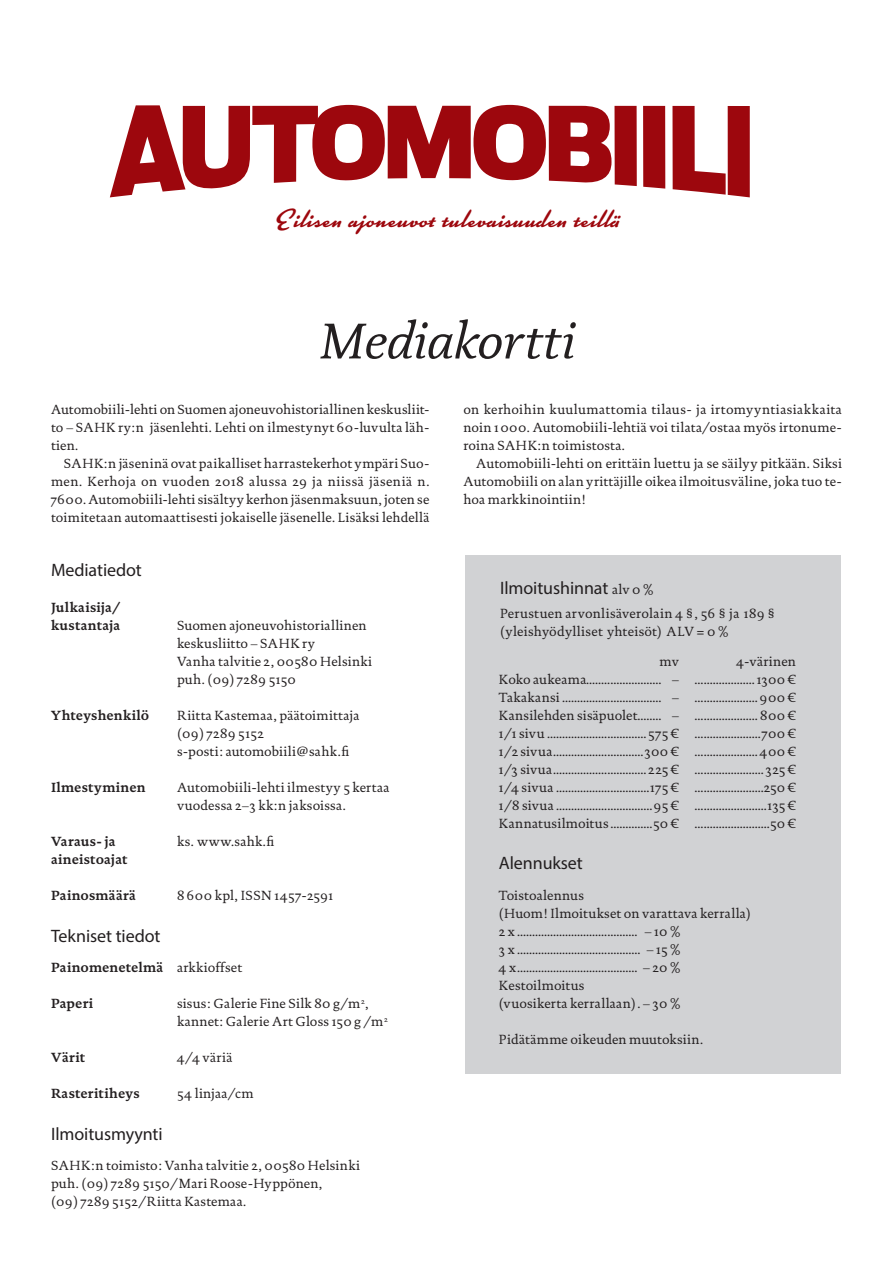
<style>
.page{position:relative;width:893px;height:1263px;background:#fff}
.page>*{position:absolute;margin:0;border:0;box-sizing:border-box;transform-origin:0 0}
.Big_yläotsikko{font:51px "DTL Documenta ST Italic";letter-spacing:-.01em;color:#231f20}
.Väliotsikko{font:24.75px "Kinescope";letter-spacing:.02em;color:#9d070d}
.Ingressi{font:18px "Myriad Pro";letter-spacing:-.005em;color:#231f20}
.Leipis2{font:13.5px/18px "DTL Documenta ST";letter-spacing:.02em;color:#231f20}
.Leipis{font:13.5px/18px "DTL Documenta ST";letter-spacing:.02em;color:#231f20;text-align:justify}
.Leipis2-2{font:13.5px/18px "DTL Documenta ST Bold";letter-spacing:.015em;color:#231f20}
.Ingressi-2{font:13.5px "DTL Documenta ST";letter-spacing:.02em;color:#231f20}
.s1{font-size:29.7px}
.s2{font-family:"DTL Documenta ST"}
.s3{font-family:"DTL Documenta ST";font-size:13.5px}
</style>
<div class="page">
<div style="left:466px;top:555px;width:375px;height:519px;background:#d1d2d4"></div>
<svg style="left:110px;top:105px;width:527px;height:92px"></svg>
<div style="left:643px;top:106px;width:22px;height:83px;background:#9d070d"></div>
<svg style="left:672px;top:106px;width:78px;height:91px"></svg>
<p class="Väliotsikko" style="left:274px;top:204px;width:346px"><span class="s1">E</span>ilisen ajoneuvot tulevaisuuden teillä</p>
<p class="Big_yläotsikko" style="left:320px;top:310px;width:257px">Mediakortti</p>
<p class="Leipis2" style="left:51px;top:400px;width:380px;text-align:justify">Automobiili-lehti on Suomen ajoneuvohistoriallinen keskusliit&shy;to – SAHK ry:n jäsenlehti. Lehti on ilmestynyt 60-luvulta läh&shy;tien.</p>
<p class="Leipis" style="left:51px;top:454px;width:380px;text-indent:13px">SAHK:n jäseninä ovat paikalliset harrastekerhot ympäri Suo&shy;men. Kerhoja on vuoden 2018 alussa 29 ja niissä jäseniä n.<br>7600. Automobiili-lehti sisältyy kerhon jäsenmaksuun, joten se toimitetaan automaattisesti jokaiselle jäsenelle. Lisäksi lehdellä</p>
<p class="Ingressi" style="left:51px;top:559px;width:92px">Mediatiedot</p>
<p class="Leipis2-2" style="left:51px;top:598px;width:71px">Julkaisija/ kustantaja</p>
<p class="Leipis2" style="left:177px;top:616px;width:197px">Suomen ajoneuvohistoriallinen keskusliitto – SAHK ry<br>Vanha talvitie 2, 00580 Helsinki puh. (09) 7289 5150</p>
<p class="Leipis2-2" style="left:51px;top:706px;width:100px">Yhteyshenkilö</p>
<p class="Leipis2" style="left:177px;top:706px;width:184px">Riitta Kastemaa, päätoimittaja (09) 7289 5152<br>s-posti: automobiili@sahk.fi</p>
<p class="Leipis2-2" style="left:51px;top:778px;width:96px">Ilmestyminen</p>
<p class="Leipis2" style="left:177px;top:778px;width:214px">Automobiili-lehti ilmestyy 5 kertaa vuodessa 2–3 kk:n jaksoissa.</p>
<p class="Leipis2-2" style="left:51px;top:832px;width:66px">Varaus- ja</p>
<p class="Leipis2" style="left:177px;top:832px;width:99px">ks. www.sahk.fi</p>
<p class="Leipis2-2" style="left:51px;top:850px;width:78px">aineistoajat</p>
<p class="Leipis2-2" style="left:51px;top:886px;width:86px">Painosmäärä</p>
<p class="Leipis2" style="left:177px;top:886px;width:158px">8 600 kpl, ISSN 1457-2591</p>
<p class="Ingressi" style="left:51px;top:925px;width:111px">Tekniset tiedot</p>
<p class="Leipis2-2" style="left:51px;top:958px;width:193px">Painomenetelmä <span class="s2">arkkioffset</span></p>
<p class="Leipis2-2" style="left:51px;top:994px;width:44px">Paperi</p>
<p class="Leipis2" style="left:177px;top:994px;width:193px">sisus: Galerie Fine Silk 80 g/m<sup>2</sup>,</p>
<p class="Leipis2" style="left:177px;top:1012px;width:212px">kannet: Galerie Art Gloss 150 g /m<sup>2</sup></p>
<p class="Leipis2-2" style="left:51px;top:1048px;width:36px">Värit</p>
<p class="Leipis2" style="left:177px;top:1048px;width:57px">4/4 väriä</p>
<p class="Leipis2-2" style="left:51px;top:1084px;width:90px">Rasteritiheys</p>
<p class="Leipis2" style="left:177px;top:1084px;width:78px">54 linjaa/cm</p>
<p class="Ingressi" style="left:51px;top:1123px;width:113px">Ilmoitusmyynti</p>
<p class="Leipis2" style="left:51px;top:1156px;width:311px">SAHK:n toimisto: Vanha talvitie 2, 00580 Helsinki puh. (09) 7289 5150/Mari Roose-Hyppönen,<br>(09) 7289 5152/Riitta Kastemaa.</p>
<p class="Leipis" style="left:463px;top:400px;width:380px">on kerhoihin kuulumattomia tilaus- ja irtomyyntiasiakkaita noin 1000. Automobiili-lehtiä voi tilata/ostaa myös irtonume&shy;roina SAHK:n toimistosta.</p>
<p class="Leipis" style="left:463px;top:454px;width:380px;text-indent:13px">Automobiili-lehti on erittäin luettu ja se säilyy pitkään. Siksi Automobiili on alan yrittäjille oikea ilmoitusväline, joka tuo te&shy;hoa markkinointiin!</p>
<p class="Ingressi" style="left:500px;top:577px;width:155px">Ilmoitushinnat <span class="s3">alv 0 %</span></p>
<p class="Ingressi-2" style="left:500px;top:605px;width:277px">Perustuen arvonlisäverolain 4 §, 56 § ja 189 §</p>
<p class="Ingressi-2" style="left:500px;top:623px;width:230px">(yleishyödylliset yhteisöt) ALV = 0 %</p>
<p class="Leipis2" style="left:660px;top:652px;width:21px">mv</p>
<p class="Leipis2" style="left:736px;top:652px;width:61px">4-värinen</p>
<p class="Leipis2" style="left:499px;top:670px;width:299px">Koko aukeama......................... – ....................1300 €</p>
<p class="Leipis2" style="left:499px;top:688px;width:299px">Takakansi ................................. – ..................... 900 €</p>
<p class="Leipis2" style="left:499px;top:706px;width:299px">Kansilehden sisäpuolet........ – ..................... 800 €</p>
<p class="Leipis2" style="left:499px;top:724px;width:299px">1/1 sivu .................................575 € ......................700 €</p>
<p class="Leipis2" style="left:499px;top:742px;width:299px">1/2 sivua..............................300 € ..................... 400 €</p>
<p class="Leipis2" style="left:499px;top:760px;width:299px">1/3 sivua............................... 225 € ....................... 325 €</p>
<p class="Leipis2" style="left:499px;top:778px;width:299px">1/4 sivua ...............................175 € .......................250 €</p>
<p class="Leipis2" style="left:499px;top:796px;width:299px">1/8 sivua ................................95 € ........................135 €</p>
<p class="Leipis2" style="left:499px;top:814px;width:299px">Kannatusilmoitus ..............50 € .........................50 €</p>
<p class="Ingressi" style="left:499px;top:851px;width:85px">Alennukset</p>
<p class="Leipis2" style="left:499px;top:886px;width:253px">Toistoalennus<br>(Huom! Ilmoitukset on varattava kerralla)</p>
<p class="Leipis2" style="left:499px;top:922px;width:183px">2 x ........................................ – 10 %</p>
<p class="Leipis2" style="left:499px;top:940px;width:183px">3 x ......................................... – 15 %</p>
<p class="Leipis2" style="left:499px;top:958px;width:183px">4 x........................................ – 20 %</p>
<p class="Leipis2" style="left:499px;top:976px;width:183px">Kestoilmoitus<br>(vuosikerta kerrallaan). – 30 %</p>
<p class="Leipis2" style="left:499px;top:1030px;width:206px">Pidätämme oikeuden muutoksiin.</p>
</div>
